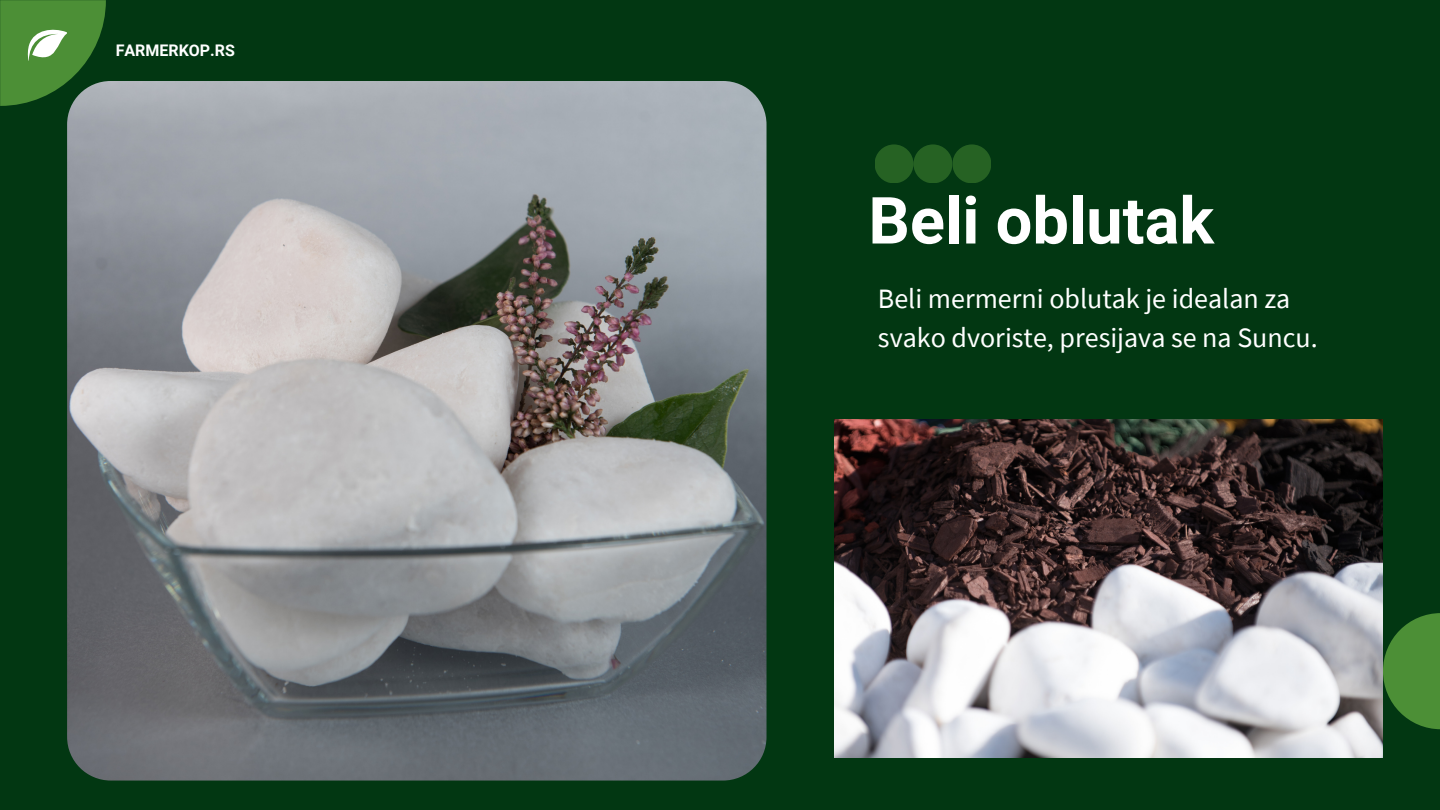
<style>
.page{position:relative;width:1440px;height:810px;background:#023712}
.page>*{position:absolute;margin:0;border:0;box-sizing:border-box;transform-origin:0 0}
.t1{font:700 65px "Roboto";color:#fff}
.t2{font:28px/39px "Source Sans Pro";color:#fff}
.t3{font:700 16px "Roboto";color:#fff}
</style>
<div class="page">
<svg style="left:1383px;top:613px;width:57px;height:116px"></svg>
<svg style="left:0;top:0;width:106px;height:106px"></svg>
<img style="left:67px;top:81px;width:700px;height:699px;border-radius:44px">
<div style="left:875px;top:144px;width:38px;height:39px;background:#266223;border-radius:50%"></div>
<div style="left:913px;top:144px;width:39px;height:39px;background:#266223;border-radius:50%"></div>
<div style="left:952px;top:144px;width:39px;height:39px;background:#266223;border-radius:50%"></div>
<img style="left:835px;top:420px;width:548px;height:338px">
<p class="t3" style="left:116px;top:42px;width:121px">FARMERKOP.RS</p>
<h1 class="t1" style="left:868px;top:183px;width:347px">Beli oblutak</h1>
<p class="t2" style="left:878px;top:279px;width:441px">Beli mermerni oblutak je idealan za svako dvoriste, presijava se na Suncu.</p>
</div>
